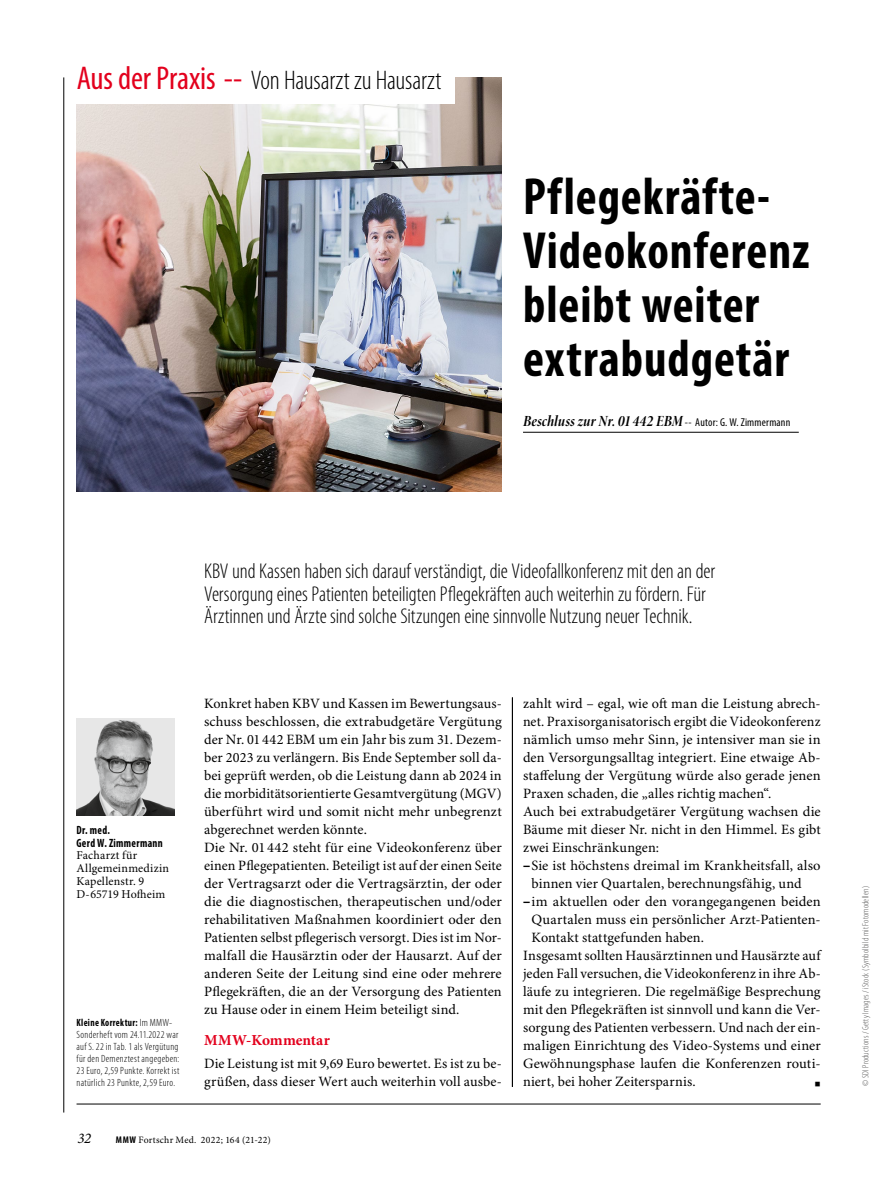
<style>
.page{position:relative;width:893px;height:1187px;background:#fff}
.page>*{position:absolute;margin:0;border:0;box-sizing:border-box;transform-origin:0 0}
.Title_1{font:700 condensed 52.5px/54px "Myriad Pro";letter-spacing:.02em;color:#000;scale:.95 1}
.t1{font:300 condensed 27px "Myriad Pro";letter-spacing:-.005em;color:#000}
.Trailer_1{font:300 condensed 21.45px/22.5px "Myriad Pro";letter-spacing:-.005em;color:#000}
.SuperTitle_1{font:15.75px "Minion Pro Bold Cn It Disp";letter-spacing:.01em;color:#000}
.SectionHeading_1_Com{font:700 15.3px "Minion Pro";letter-spacing:.005em;color:#e3001d}
.t2{font:italic 14.85px "Minion Pro";color:#000}
.Para_x{font:14.25px/18px "Minion Pro";letter-spacing:.005em;color:#000;text-align:justify}
.Image_Caption_x{font:12px/12.8px "Minion Pro";letter-spacing:.015em;color:#000}
.Image_Caption_Author{font:700 condensed 12px/12.8px "Myriad Pro";letter-spacing:.03em;color:#000;scale:.9 1}
.Footnote_x{font:300 condensed 10.5px/12px "Myriad Pro";letter-spacing:.03em;color:#000}
.Para_x-2{font:10.5px "Arial Unicode MS";color:#000}
.t3{font:9.75px "Minion Pro";letter-spacing:.025em;color:#000}
.Image_Source_x{font:300 condensed 9px "Myriad Pro";letter-spacing:.02em;color:#565655}
.s1{font-weight:400;font-size:33px;color:#e3001d}
.s2{font-family:"Myriad Pro";font-stretch:condensed;font-size:11.4px}
.s3{font-weight:700}
.s4{font-family:"Myriad Pro";font-weight:700}
.s5{font-family:"Myriad Pro";font-weight:700;font-stretch:condensed}
</style>
<div class="page">
<hr style="left:77px;top:1103px;width:744px;height:1px;background:#000">
<hr style="left:64px;top:77px;width:1px;height:1035px;background:#000">
<img style="left:77px;top:77px;width:425px;height:414px">
<img style="left:77px;top:718px;width:97px;height:97px">
<hr style="left:512px;top:697px;width:1px;height:389px;background:#000">
<hr style="left:523px;top:432px;width:276px;height:1px;background:#000">
<div style="left:77px;top:65px;width:378px;height:39px;background:#fff"></div>
<h2 class="t1" style="left:77px;top:66px;width:366px"><span class="s1">Aus der Praxis --</span> Von Hausarzt zu Hausarzt</h2>
<p class="Title_1" style="left:523px;top:168px;width:303px">Pflegekräfte-<br>Videokonferenz bleibt weiter extrabudgetär</p>
<p class="SuperTitle_1" style="left:523px;top:410px;width:269px">Beschluss zur Nr. 01442 EBM <span class="s2">-- Autor: G. W. Zimmermann</span></p>
<p class="Trailer_1" style="left:204px;top:560px;width:513px">KBV und Kassen haben sich darauf verständigt, die Videofallkonferenz mit den an der<br>Versorgung eines Patienten beteiligten Pflegekräften auch weiterhin zu fördern. Für<br>Ärztinnen und Ärzte sind solche Sitzungen eine sinnvolle Nutzung neuer Technik.</p>
<p class="Image_Caption_Author" style="left:77px;top:823px;width:97px">Dr. med.<br>Gerd W. Zimmermann</p>
<p class="Image_Caption_x" style="left:77px;top:849px;width:94px">Facharzt für<br>Allgemeinmedizin<br>Kapellenstr. 9<br>D-65719 Hofheim</p>
<p class="Footnote_x" style="left:77px;top:1016px;width:104px"><span class="s3">Kleine Korrektur:</span> Im MMW-<br>Sonderheft vom 24.11.2022 war auf S. 22 in Tab. 1 als Vergütung für den Demenztest angegeben:<br>23 Euro, 2,59 Punkte. Korrekt ist natürlich 23 Punkte, 2,59 Euro.</p>
<p class="Para_x" style="left:204px;top:694px;width:299px">Konkret haben KBV und Kassen im Bewertungsaus&shy;schuss beschlossen, die extrabudgetäre Vergütung der Nr. 01 442 EBM um ein Jahr bis zum 31. Dezem&shy;ber 2023 zu verlängern. Bis Ende September soll da&shy;bei geprüft werden, ob die Leistung dann ab 2024 in die morbiditätsorientierte Gesamtvergütung (MGV) überführt wird und somit nicht mehr unbegrenzt abgerechnet werden könnte.</p>
<p class="Para_x" style="left:204px;top:838px;width:299px">Die Nr. 01 442 steht für eine Videokonferenz über einen Pflegepatienten. Beteiligt ist auf der einen Seite der Vertragsarzt oder die Vertragsärztin, der oder die die diagnostischen, therapeutischen und/oder rehabilitativen Maßnahmen koordiniert oder den Patienten selbst pflegerisch versorgt. Dies ist im Nor&shy;malfall die Hausärztin oder der Hausarzt. Auf der anderen Seite der Leitung sind eine oder mehrere Pflegekräften, die an der Versorgung des Patienten zu Hause oder in einem Heim beteiligt sind.</p>
<p class="SectionHeading_1_Com" style="left:204px;top:1030px;width:127px">MMW-Kommentar</p>
<p class="Para_x" style="left:204px;top:1054px;width:299px">Die Leistung ist mit 9,69 Euro bewertet. Es ist zu be&shy;grüßen, dass dieser Wert auch weiterhin voll ausbe-</p>
<p class="Para_x" style="left:523px;top:694px;width:299px">zahlt wird – egal, wie oft man die Leistung abrech&shy;net. Praxisorganisatorisch ergibt die Videokonferenz nämlich umso mehr Sinn, je intensiver man sie in den Versorgungsalltag integriert. Eine etwaige Ab&shy;staffelung der Vergütung würde also gerade jenen Praxen schaden, die „alles richtig machen“.</p>
<p class="Para_x" style="left:523px;top:802px;width:299px">Auch bei extrabudgetärer Vergütung wachsen die Bäume mit dieser Nr. nicht in den Himmel. Es gibt zwei Einschränkungen:</p>
<p class="Para_x" style="left:531px;top:856px;width:291px;text-indent:-9px"><span class="s4">–</span>Sie ist höchstens dreimal im Krankheitsfall, also binnen vier Quartalen, berechnungsfähig, und</p>
<p class="Para_x" style="left:531px;top:892px;width:291px;text-indent:-9px"><span class="s4">–</span>im aktuellen oder den vorangegangenen beiden Quartalen muss ein persönlicher Arzt-Patienten-Kontakt stattgefunden haben.</p>
<p class="Para_x" style="left:523px;top:946px;width:299px">Insgesamt sollten Hausärztinnen und Hausärzte auf jeden Fall versuchen, die Videokonferenz in ihre Ab&shy;läufe zu integrieren. Die regelmäßige Besprechung mit den Pflegekräften ist sinnvoll und kann die Ver&shy;sorgung des Patienten verbessern. Und nach der ein&shy;maligen Einrichtung des Video-Systems und einer Gewöhnungsphase laufen die Konferenzen routi&shy;niert, bei hoher Zeitersparnis.</p>
<p class="Para_x-2" style="left:814px;top:1076px;width:8px">■</p>
<p class="t2" style="left:77px;top:1129px;width:15px">32</p>
<p class="t3" style="left:116px;top:1133px;width:156px"><span class="s5">MMW</span> Fortschr Med. 2022; 164 (21-22)</p>
<p class="Image_Source_x" style="left:861px;top:1085px;width:201px;rotate:-90deg">© SDI Productions / Getty Images / iStock (Symbolbild mit Fotomodellen)</p>
</div>
